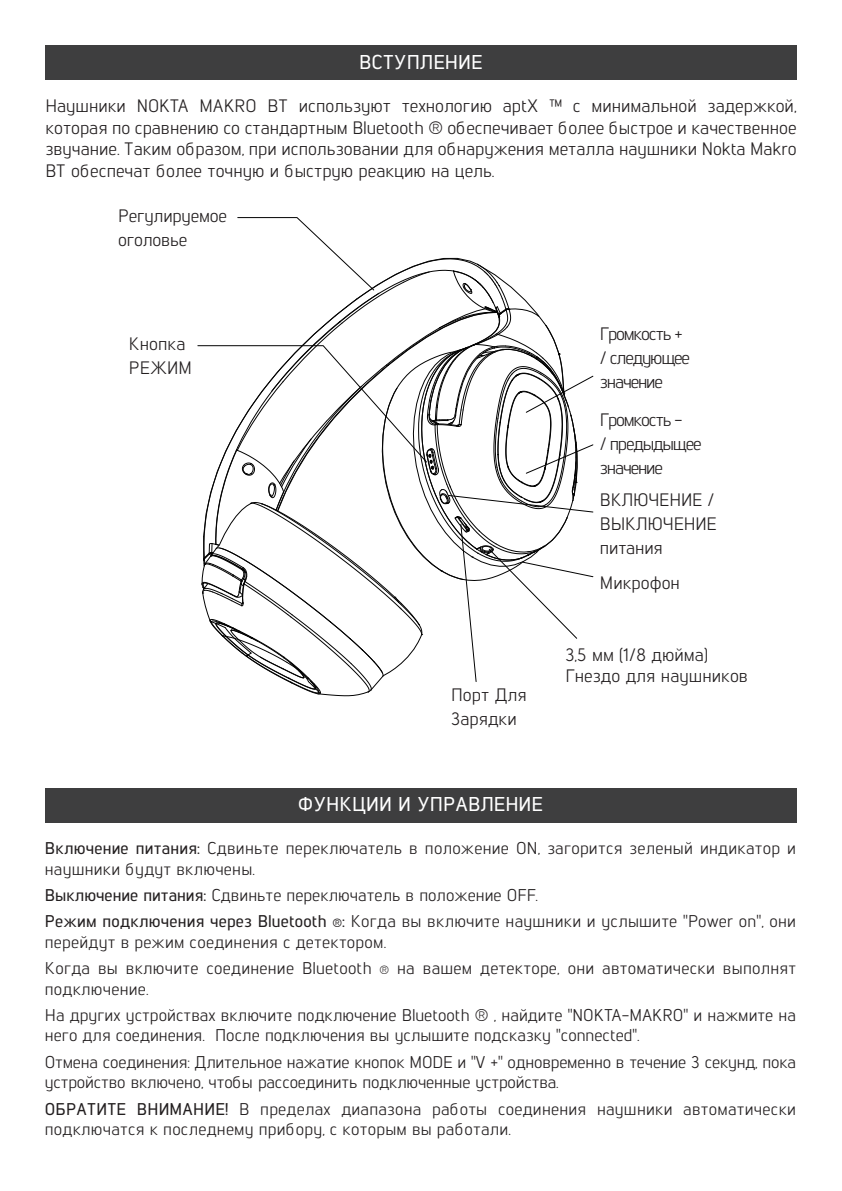
<style>
.page{position:relative;width:842px;height:1191px;background:#fff}
.page>*{position:absolute;margin:0;border:0;box-sizing:border-box;transform-origin:0 0}
.t1{font:500 20px "Lintel";color:#fff}
.t2{font:18px/24px "Lintel";letter-spacing:-.01em;color:#231f20}
.t3{font:18px/24px "Lintel";letter-spacing:-.065em;color:#231f20}
.t4{font:17px/26.4px "Lintel";letter-spacing:.01em;color:#231f20}
.t5{font:17px/26.4px "Lintel";letter-spacing:-.01em;color:#231f20}
.s1{font-weight:500}
.s2{font-weight:500;font-size:12px}
.s3{font-size:12px}
</style>
<div class="page">
<div style="left:45px;top:45px;width:752px;height:35px;background:#3e3e3f"></div>
<div style="left:45px;top:788px;width:751px;height:35px;background:#3e3e3f"></div>
<svg style="left:197px;top:217px;width:397px;height:479px"></svg>
<p class="t1" style="left:359px;top:48px;width:125px">ВСТУПЛЕНИЕ</p>
<p class="t2" style="left:45px;top:94px;width:753px;line-height:21.6px;text-align:justify">Наушники NOKTA MAKRO BT используют технологию aptX ™ с минимальной задержкой, которая по сравнению со стандартным Bluetooth ® обеспечивает более быстрое и качественное звучание. Таким образом, при использовании для обнаружения металла наушники Nokta Makro BT обеспечат более точную и быструю реакцию на цель.</p>
<p class="t2" style="left:118px;top:203px;width:111px">Регулируемое оголовье</p>
<p class="t2" style="left:129px;top:331px;width:64px">Кнопка<br>РЕЖИМ</p>
<p class="t3" style="left:600px;top:320px;width:92px">Громкость + / следующее значение</p>
<p class="t3" style="left:600px;top:407px;width:103px">Громкость -<br>/ предыдыщее значение</p>
<p class="t2" style="left:600px;top:487px;width:118px">ВКЛЮЧЕНИЕ /<br>ВЫКЛЮЧЕНИЕ питания</p>
<p class="t2" style="left:600px;top:570px;width:82px">Микрофон</p>
<p class="t2" style="left:451px;top:681px;width:77px">Порт Для<br>Зарядки</p>
<p class="t2" style="left:565px;top:642px;width:184px;line-height:21.6px">3,5 мм (1/8 дюйма)<br>Гнездо для наушников</p>
<p class="t1" style="left:298px;top:790px;width:247px">ФУНКЦИИ И УПРАВЛЕНИЕ</p>
<p class="t4" style="left:45px;top:837px;width:753px;line-height:20.4px"><span class="s1">Включение питания:</span> Сдвиньте переключатель в положение ON, загорится зеленый индикатор и наушники будут включены.</p>
<p class="t4" style="left:45px;top:880px;width:753px"><span class="s1">Выключение питания:</span> Сдвиньте переключатель в положение OFF.<br><span class="s1">Режим подключения через Bluetooth</span> <span class="s2">®</span><span class="s1">:</span> Когда вы включите наушники и услышите "Power on", они</p>
<p class="t4" style="left:45px;top:927px;width:753px">перейдут в режим соединения c детектором.<br>Когда вы включите соединение Bluetooth <span class="s3">®</span> на вашем детекторе, они автоматически выполнят</p>
<p class="t4" style="left:45px;top:974px;width:753px">подключение.<br>На других устройствах включите подключение Bluetooth ® , найдите "NOKTA-MAKRO" и нажмите на</p>
<p class="t5" style="left:45px;top:1021px;width:753px">него для соединения. После подключения вы услышите подсказку ''connected''.<br>Отмена соединения: Длительное нажатие кнопок MODE и "V +" одновременно в течение 3 секунд, пока</p>
<p class="t5" style="left:45px;top:1068px;width:753px">устройство включено, чтобы рассоединить подключенные устройства.<br><span class="s1">ОБРАТИТЕ ВНИМАНИЕ!</span> В пределах диапазона работы соединения наушники автоматически</p>
<p class="t4" style="left:45px;top:1114px;width:468px">подключатся к последнему прибору, с которым вы работали.</p>
</div>
